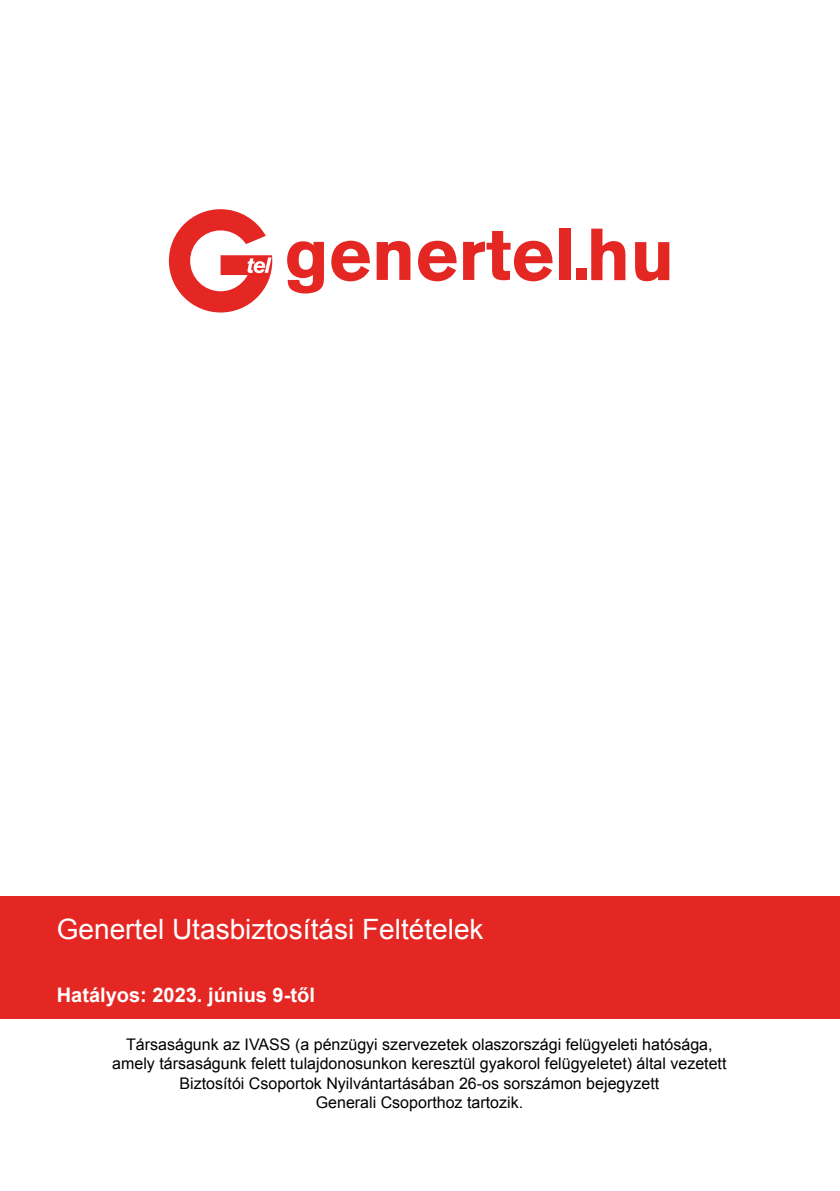
<style>
.page{position:relative;width:840px;height:1191px;background:#fff}
.page>*{position:absolute;margin:0;border:0;box-sizing:border-box;transform-origin:0 0}
.t1{font:28px "Arial";color:#fff}
.t2{font:700 20px "Arial";color:#fff}
.t3{font:16px/19.2px "Arial";color:#000;text-align:center}
</style>
<div class="page">
<svg style="left:169px;top:209px;width:103px;height:103px"></svg>
<svg style="left:287px;top:241px;width:37px;height:52px"></svg>
<svg style="left:331px;top:241px;width:38px;height:40px"></svg>
<svg style="left:376px;top:241px;width:34px;height:39px"></svg>
<svg style="left:418px;top:241px;width:38px;height:40px"></svg>
<svg style="left:463px;top:231px;width:89px;height:50px"></svg>
<div style="left:559px;top:228px;width:11px;height:52px;background:#e52724"></div>
<div style="left:575px;top:269px;width:11px;height:11px;background:#e52724"></div>
<svg style="left:591px;top:229px;width:34px;height:51px"></svg>
<svg style="left:635px;top:242px;width:34px;height:39px"></svg>
<div style="left:0;top:896px;width:839px;height:122px;background:#e52724"></div>
<h1 class="t1" style="left:57px;top:911px;width:428px">Genertel Utasbiztosítási Feltételek</h1>
<p class="t2" style="left:57px;top:981px;width:259px">Hatályos: 2023. június 9-től</p>
<p class="t3" style="left:112px;top:1035px;width:615px">Társaságunk az IVASS (a pénzügyi szervezetek olaszországi felügyeleti hatósága, amely társaságunk felett tulajdonosunkon keresztül gyakorol felügyeletet) által vezetett Biztosítói Csoportok Nyilvántartásában 26-os sorszámon bejegyzett<br>Generali Csoporthoz tartozik.</p>
</div>
